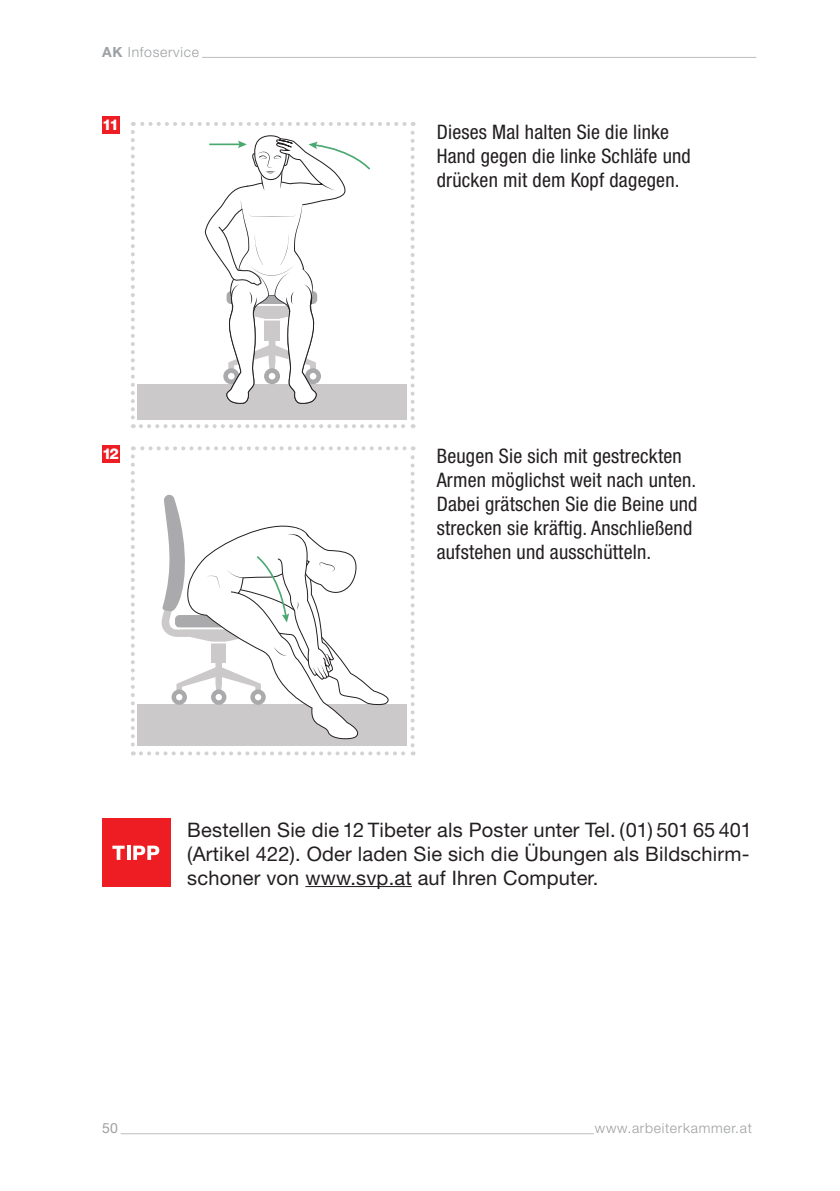
<style>
.page{position:relative;width:840px;height:1191px;background:#fff}
.page>*{position:absolute;margin:0;border:0;box-sizing:border-box;transform-origin:0 0}
.t1{font:condensed 20px/24px "Helvetica Neue LT Std";letter-spacing:.01em;color:#231f20}
.t2{font:20px/24px "Helvetica Neue LT Std";letter-spacing:.01em;color:#231f20}
.t3{font:800 15px "Helvetica Neue LT Std";color:#fff}
.t4{font:300 14px "Helvetica Neue LT Std";letter-spacing:.05em;color:#9d9fa2}
.t5{font:14px "Helvetica Neue LT Std";color:#9d9fa2}
.s1{font-weight:700}
</style>
<div class="page">
<hr style="left:120px;top:1133px;width:473px;height:1px;background:#bcbdc0">
<hr style="left:202px;top:57px;width:553px;height:1px;background:#bcbdc0">
<hr style="left:305px;top:886px;width:106px;height:1px;background:#231f20">
<div style="left:102px;top:116px;width:17px;height:17px;background:#ee1d23"></div>
<div style="left:102px;top:445px;width:17px;height:17px;background:#ee1d23"></div>
<svg style="left:131px;top:132px;width:4px;height:296px"></svg>
<svg style="left:141px;top:424px;width:272px;height:4px"></svg>
<svg style="left:410px;top:122px;width:4px;height:296px"></svg>
<svg style="left:133px;top:122px;width:271px;height:4px"></svg>
<div style="left:137px;top:384px;width:270px;height:36px;background:#cbc9c9"></div>
<svg style="left:204px;top:135px;width:167px;height:269px"></svg>
<svg style="left:131px;top:456px;width:4px;height:299px"></svg>
<svg style="left:141px;top:751px;width:272px;height:4px"></svg>
<svg style="left:410px;top:446px;width:4px;height:299px"></svg>
<svg style="left:133px;top:446px;width:271px;height:4px"></svg>
<div style="left:137px;top:704px;width:270px;height:41px;background:#cbc9c9"></div>
<svg style="left:161px;top:494px;width:228px;height:246px"></svg>
<div style="left:102px;top:819px;width:68px;height:68px;background:#ee1d23"></div>
<svg style="left:112px;top:845px;width:12px;height:15px"></svg>
<hr style="left:127px;top:845px;width:3px;height:15px;background:#fff">
<svg style="left:133px;top:845px;width:26px;height:15px"></svg>
<p class="t4" style="left:102px;top:43px;width:98px"><span class="s1">AK</span> Infoservice</p>
<p class="t3" style="left:102px;top:116px;width:18px">11</p>
<p class="t3" style="left:102px;top:445px;width:18px">12</p>
<p class="t1" style="left:436px;top:120px;width:255px">Dieses Mal halten Sie die linke<br>Hand gegen die linke Schläfe und drücken mit dem Kopf dagegen.</p>
<p class="t1" style="left:436px;top:444px;width:262px">Beugen Sie sich mit gestreckten<br>Armen möglichst weit nach unten.<br>Dabei grätschen Sie die Beine und strecken sie kräftig. Anschließend aufstehen und ausschütteln.</p>
<p class="t2" style="left:187px;top:817px;width:566px">Bestellen Sie die 12 Tibeter als Poster unter Tel. (01) 501 65 401 (Artikel 422). Oder laden Sie sich die Übungen als Bildschirm&shy;schoner von www.svp.at auf Ihren Computer.</p>
<p class="t5" style="left:102px;top:1120px;width:17px">50</p>
<p class="t4" style="left:594px;top:1119px;width:158px">www.arbeiterkammer.at</p>
</div>
